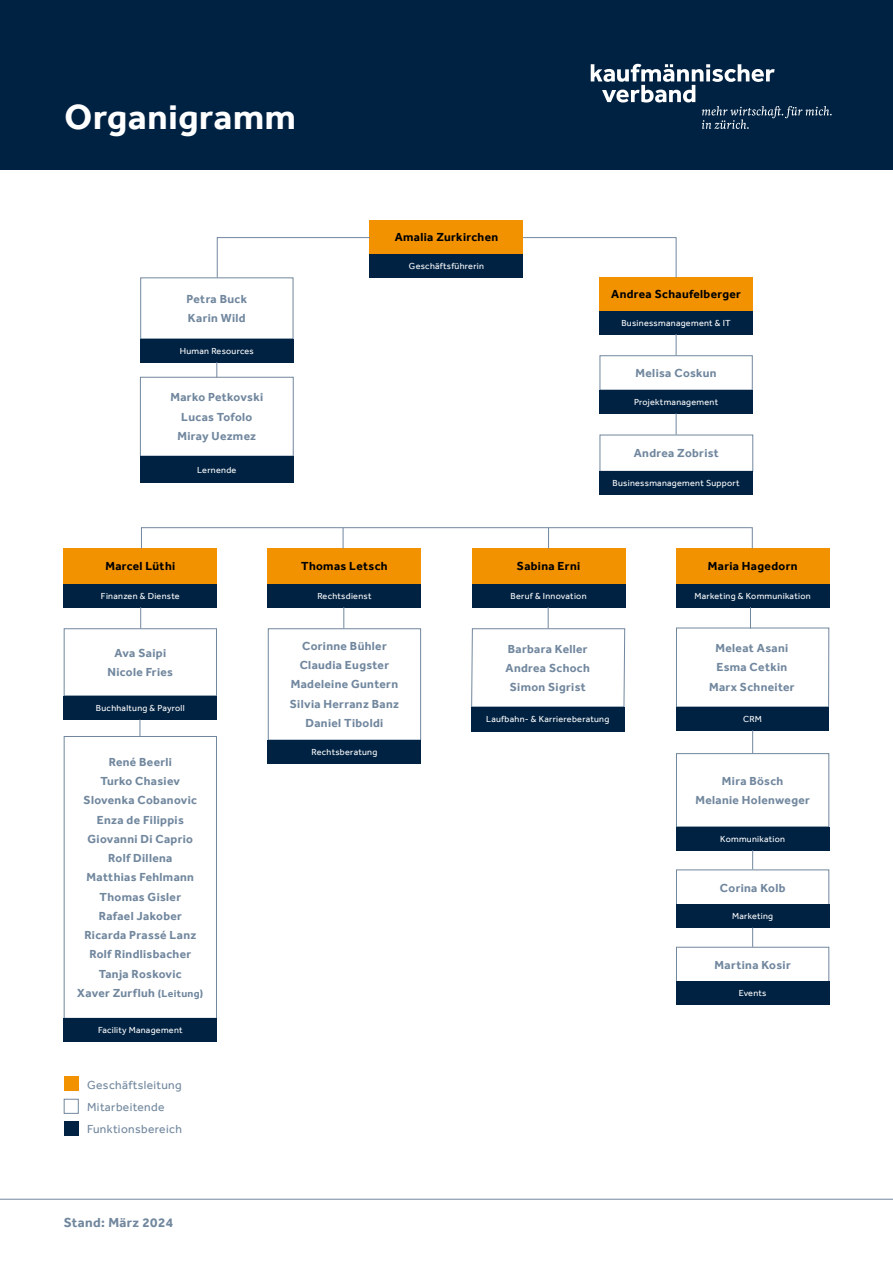
<style>
.page{position:relative;width:893px;height:1263px;background:#fff}
.page>*{position:absolute;margin:0;border:0;box-sizing:border-box;transform-origin:0 0}
.t1{font:700 36px "Effra";letter-spacing:.02em;color:#fff}
.t2{font:700 13.5px "Effra";letter-spacing:.03em;color:#71879e}
.t3{font:700 12px/19.2px "Effra";letter-spacing:.03em;color:#71879e;text-align:center}
.t4{font:700 12px "Effra";letter-spacing:.03em;color:#000}
.t5{font:12px/22.2px "Effra";letter-spacing:.03em;color:#71879e}
.t6{font:9px "Effra";letter-spacing:.03em;color:#fff}
.s1{font-size:10.5px}
</style>
<div class="page">
<div style="left:0;top:0;width:893px;height:170px;background:#002242"></div>
<hr style="left:0;top:1199px;width:893px;height:1px;background:#71879e">
<svg style="left:591px;top:64px;width:241px;height:65px"></svg>
<div style="left:370px;top:220px;width:153px;height:34px;background:#f39200"></div>
<div style="left:600px;top:278px;width:153px;height:33px;background:#f39200"></div>
<div style="left:600px;top:355px;width:153px;height:35px;border:1px solid #71879e"></div>
<div style="left:140px;top:277px;width:153px;height:62px;border:1px solid #71879e"></div>
<div style="left:64px;top:736px;width:153px;height:283px;border:1px solid #71879e"></div>
<div style="left:64px;top:549px;width:153px;height:35px;background:#f39200"></div>
<div style="left:64px;top:628px;width:153px;height:68px;border:1px solid #71879e"></div>
<div style="left:676px;top:869px;width:153px;height:36px;border:1px solid #71879e"></div>
<div style="left:676px;top:947px;width:153px;height:36px;border:1px solid #71879e"></div>
<div style="left:140px;top:377px;width:154px;height:79px;border:1px solid #71879e"></div>
<div style="left:268px;top:549px;width:153px;height:35px;background:#f39200"></div>
<div style="left:268px;top:628px;width:153px;height:112px;border:1px solid #71879e"></div>
<div style="left:676px;top:753px;width:153px;height:74px;border:1px solid #71879e"></div>
<div style="left:472px;top:549px;width:153px;height:35px;background:#f39200"></div>
<div style="left:676px;top:549px;width:153px;height:35px;background:#f39200"></div>
<div style="left:370px;top:254px;width:153px;height:23px;background:#002242"></div>
<div style="left:600px;top:311px;width:153px;height:23px;background:#002242"></div>
<div style="left:600px;top:390px;width:153px;height:23px;background:#002242"></div>
<div style="left:140px;top:339px;width:153px;height:23px;background:#002242"></div>
<div style="left:64px;top:1019px;width:153px;height:23px;background:#002242"></div>
<div style="left:64px;top:584px;width:153px;height:23px;background:#002242"></div>
<div style="left:64px;top:696px;width:153px;height:23px;background:#002242"></div>
<div style="left:676px;top:904px;width:153px;height:23px;background:#002242"></div>
<div style="left:676px;top:982px;width:153px;height:23px;background:#002242"></div>
<div style="left:140px;top:456px;width:154px;height:27px;background:#002242"></div>
<div style="left:268px;top:584px;width:153px;height:23px;background:#002242"></div>
<div style="left:268px;top:740px;width:153px;height:23px;background:#002242"></div>
<div style="left:471px;top:707px;width:153px;height:24px;background:#002242"></div>
<div style="left:676px;top:707px;width:153px;height:23px;background:#002242"></div>
<div style="left:676px;top:827px;width:153px;height:23px;background:#002242"></div>
<div style="left:472px;top:584px;width:153px;height:23px;background:#002242"></div>
<div style="left:676px;top:584px;width:153px;height:23px;background:#002242"></div>
<div style="left:600px;top:472px;width:153px;height:23px;background:#002242"></div>
<div style="left:141px;top:527px;width:612px;height:22px;border:1px solid #71879e"></div>
<svg style="left:522px;top:237px;width:155px;height:41px"></svg>
<svg style="left:216px;top:237px;width:155px;height:41px"></svg>
<svg style="left:676px;top:334px;width:1px;height:21px"></svg>
<svg style="left:676px;top:413px;width:1px;height:22px"></svg>
<svg style="left:676px;top:607px;width:154px;height:100px"></svg>
<svg style="left:752px;top:730px;width:1px;height:23px"></svg>
<svg style="left:752px;top:850px;width:1px;height:19px"></svg>
<svg style="left:752px;top:927px;width:1px;height:20px"></svg>
<svg style="left:216px;top:362px;width:1px;height:15px"></svg>
<svg style="left:471px;top:607px;width:154px;height:101px"></svg>
<svg style="left:548px;top:528px;width:1px;height:21px"></svg>
<svg style="left:343px;top:607px;width:1px;height:21px"></svg>
<svg style="left:343px;top:528px;width:1px;height:21px"></svg>
<svg style="left:140px;top:607px;width:1px;height:21px"></svg>
<div style="left:64px;top:1121px;width:15px;height:15px;background:#002242"></div>
<div style="left:64px;top:1099px;width:15px;height:15px;border:1px solid #71879e"></div>
<div style="left:64px;top:1076px;width:15px;height:15px;background:#f39200"></div>
<svg style="left:140px;top:719px;width:1px;height:18px"></svg>
<h1 class="t1" style="left:65px;top:95px;width:233px">Organigramm</h1>
<p class="t3" style="left:187px;top:289px;width:62px;text-align:left">Petra Buck<br>Karin Wild</p>
<p class="t6" style="left:180px;top:345px;width:76px">Human Resources</p>
<p class="t3" style="left:170px;top:388px;width:94px">Marko Petkovski<br>Lucas Tofolo<br>Miray Uezmez</p>
<p class="t6" style="left:197px;top:464px;width:41px">Lernende</p>
<p class="t4" style="left:105px;top:559px;width:71px">Marcel Lüthi</p>
<p class="t6" style="left:101px;top:590px;width:80px">Finanzen &amp; Dienste</p>
<p class="t4" style="left:395px;top:230px;width:105px">Amalia Zurkirchen</p>
<p class="t6" style="left:409px;top:260px;width:77px">Geschäftsführerin</p>
<p class="t4" style="left:611px;top:287px;width:131px">Andrea Schaufelberger</p>
<p class="t6" style="left:621px;top:317px;width:111px">Businessmanagement &amp; IT</p>
<p class="t3" style="left:636px;top:363px;width:83px">Melisa Coskun</p>
<p class="t6" style="left:634px;top:396px;width:86px">Projektmanagement</p>
<p class="t3" style="left:634px;top:443px;width:87px">Andrea Zobrist</p>
<p class="t6" style="left:612px;top:478px;width:129px">Businessmanagement Support</p>
<p class="t4" style="left:301px;top:559px;width:88px">Thomas Letsch</p>
<p class="t6" style="left:317px;top:590px;width:56px">Rechtsdienst</p>
<p class="t4" style="left:517px;top:559px;width:65px">Sabina Erni</p>
<p class="t4" style="left:708px;top:559px;width:91px">Maria Hagedorn</p>
<p class="t6" style="left:510px;top:590px;width:78px">Beruf &amp; Innovation</p>
<p class="t6" style="left:695px;top:590px;width:118px">Marketing &amp; Kommunikation</p>
<p class="t3" style="left:108px;top:643px;width:67px">Ava Saipi<br>Nicole Fries</p>
<p class="t6" style="left:96px;top:702px;width:90px">Buchhaltung &amp; Payroll</p>
<p class="t3" style="left:77px;top:752px;width:128px">René Beerli<br>Turko Chasiev<br>Slovenka Cobanovic<br>Enza de Filippis<br>Giovanni Di Caprio<br>Rolf Dillena<br>Matthias Fehlmann<br>Thomas Gisler<br>Rafael Jakober<br>Ricarda Prassé Lanz<br>Rolf Rindlisbacher<br>Tanja Roskovic<br>Xaver Zurfluh <span class="s1">(Leitung)</span></p>
<p class="t6" style="left:98px;top:1025px;width:86px">Facility Management</p>
<p class="t5" style="left:87px;top:1073px;width:96px">Geschäftsleitung<br>Mitarbeitende<br>Funktionsbereich</p>
<p class="t2" style="left:64px;top:1214px;width:111px">Stand: März 2024</p>
<p class="t3" style="left:290px;top:636px;width:111px">Corinne Bühler<br>Claudia Eugster<br>Madeleine Guntern<br>Silvia Herranz Banz<br>Daniel Tiboldi</p>
<p class="t6" style="left:312px;top:746px;width:67px">Rechtsberatung</p>
<p class="t3" style="left:506px;top:639px;width:86px">Barbara Keller<br>Andrea Schoch<br>Simon Sigrist</p>
<p class="t3" style="left:709px;top:638px;width:87px">Meleat Asani<br>Esma Cetkin<br>Marx Schneiter</p>
<p class="t6" style="left:486px;top:714px;width:125px">Laufbahn- &amp; Karriereberatung</p>
<p class="t6" style="left:743px;top:713px;width:20px">CRM</p>
<p class="t3" style="left:695px;top:771px;width:116px">Mira Bösch<br>Melanie Holenweger</p>
<p class="t6" style="left:720px;top:833px;width:66px">Kommunikation</p>
<p class="t3" style="left:720px;top:878px;width:67px">Corina Kolb</p>
<p class="t6" style="left:732px;top:911px;width:43px">Marketing</p>
<p class="t3" style="left:715px;top:955px;width:78px">Martina Kosir</p>
<p class="t6" style="left:739px;top:988px;width:29px">Events</p>
</div>
